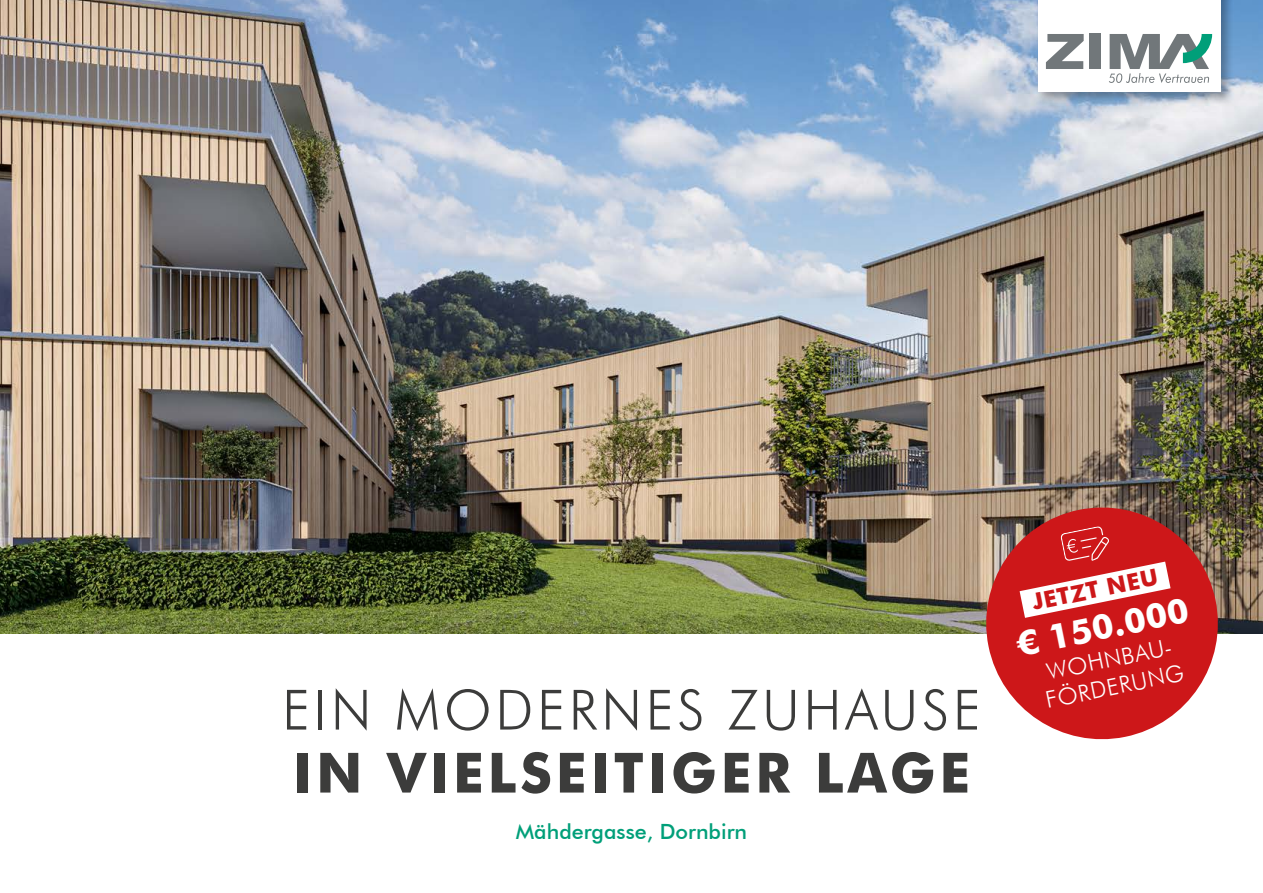
<style>
.page{position:relative;width:1263px;height:893px;background:#fff}
.page>*{position:absolute;margin:0;border:0;box-sizing:border-box;transform-origin:0 0}
.t1{font:300 55.5px "Futura BT";letter-spacing:.07em;color:#3c3c3b}
.t2{font:700 55.5px "Futura BT";letter-spacing:.07em;color:#3c3c3b}
.t3{font:700 35.1px "Futura BT";color:#fff}
.t4{font:300 23.1px/27.6px "Futura BT";color:#fff}
.t5{font:700 23.1px "Futura BT";color:#cd1719}
.t6{font:500 21px "Futura BT";color:#009f79}
</style>
<div class="page">
<img style="left:0;top:0;width:1263px;height:634px">
<div style="left:1036px;top:0;width:198px;height:105px;background:#000;opacity:.3"></div>
<div style="left:1037px;top:0;width:183px;height:92px;background:#fff"></div>
<svg style="left:1046px;top:34px;width:38px;height:35px"></svg>
<div style="left:1089px;top:34px;width:12px;height:35px;background:#71777a"></div>
<svg style="left:1109px;top:34px;width:103px;height:49px"></svg>
<svg style="left:976px;top:497px;width:252px;height:243px;fill:#cd1719"></svg>
<svg style="left:1019px;top:526px;width:151px;height:92px"></svg>
<h1 class="t1" style="left:282px;top:676px;width:700px">EIN MODERNES ZUHAUSE</h1>
<h1 class="t2" style="left:293px;top:739px;width:679px">IN VIELSEITIGER LAGE</h1>
<p class="t6" style="left:516px;top:819px;width:233px">Mähdergasse, Dornbirn</p>
<p class="t5" style="left:1030px;top:589px;width:129px;rotate:-12deg">JETZT NEU</p>
<h2 class="t3" style="left:1013px;top:623px;width:177px;rotate:-11deg">€ 150.000</h2>
<p class="t4" style="left:1037px;top:660px;width:142px;rotate:-12deg">WOHNBAU-<br>FÖRDERUNG</p>
</div>
